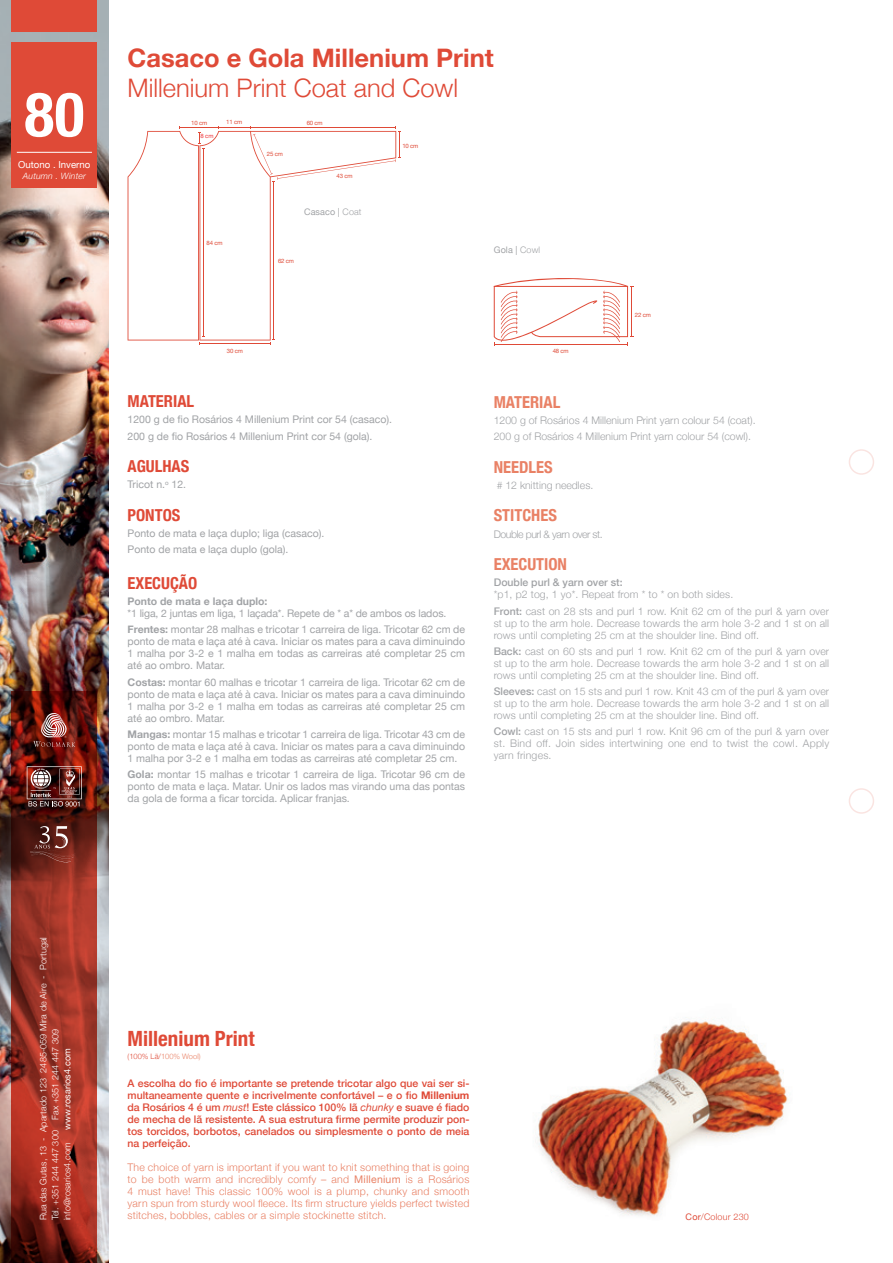
<style>
.page{position:relative;width:893px;height:1263px;background:#fff}
.page>*{position:absolute;margin:0;border:0;box-sizing:border-box;transform-origin:0 0}
.t1{font:700 condensed 61.65px "Helvetica Neue";color:#fff}
.t2{font:700 25.5px "Helvetica Neue";color:#df4a37}
.t3{font:300 25.5px "Helvetica Neue";color:#df4a37}
.t4{font:700 condensed 21px "Helvetica Neue";color:#df4a37}
.t5{font:700 condensed 16.5px "Helvetica Neue";color:#e98165}
.t6{font:700 condensed 16.5px "Helvetica Neue";color:#df4a37}
.t7{font:10.5px/12px "Helvetica Neue";color:#a1a3a6;text-align:justify}
.t8{font:300 10.5px/12px "Helvetica Neue";letter-spacing:.01em;color:#a1a3a6}
.t9{font:500 10.5px/12px "Helvetica Neue";color:#df4a37;text-align:justify}
.t10{font:300 10.5px/12px "Helvetica Neue";letter-spacing:.02em;color:#e98165;text-align:justify}
.t11{font:700 10.5px "Helvetica Neue";color:#a1a3a6}
.t12{font:300 10.5px "Helvetica Neue";letter-spacing:-.04em;color:#a1a3a6}
.t13{font:500 10.5px "Helvetica Neue";color:#a1a3a6}
.t14{font:9.6px "Helvetica Neue";color:#fff}
.t15{font:300 9px/12px "Helvetica Neue";letter-spacing:.01em;color:#fff}
.t16{font:9px "Helvetica Neue";letter-spacing:.01em;color:#a1a3a6}
.t17{font:9px "Helvetica Neue";letter-spacing:.01em;color:#fff}
.t18{font:300 9px "Helvetica Neue";letter-spacing:.02em;color:#df4a37}
.t19{font:italic 300 8.7px "Helvetica Neue";letter-spacing:.02em;color:#fff}
.t20{font:300 7.5px "Helvetica Neue";color:#e98165}
.t21{font:6px "Helvetica Neue";letter-spacing:-.03em;color:#df4a37}
.t22{font:6px "Helvetica Neue";color:#ee3439}
.s1{font-weight:300}
.s2{font-weight:700}
.s3{font-weight:500}
.s4{color:#df4a37}
.s5{font-weight:400;font-style:italic}
.s6{font-weight:400}
</style>
<div class="page">
<img style="left:0;top:0;width:108px;height:1263px">
<div style="left:12px;top:43px;width:85px;height:145px;background:#df4a37"></div>
<div style="left:12px;top:0;width:85px;height:32px;background:#df4a37"></div>
<hr style="left:17px;top:152px;width:75px;height:1px;background:#fff">
<svg style="left:12px;top:692px;width:85px;height:571px;background:#8d2a1e"></svg>
<img style="left:536px;top:1021px;width:253px;height:195px">
<svg style="left:128px;top:126px;width:273px;height:219px"></svg>
<svg style="left:494px;top:278px;width:139px;height:68px"></svg>
<img style="left:27px;top:766px;width:55px;height:40px">
<svg style="left:30px;top:826px;width:46px;height:37px;background:#70362e"></svg>
<svg style="left:33px;top:712px;width:42px;height:35px"></svg>
<div style="left:849px;top:449px;width:25px;height:26px;border:2px solid #df4a37;border-radius:50%"></div>
<div style="left:849px;top:788px;width:25px;height:26px;border:2px solid #df4a37;border-radius:50%"></div>
<h1 class="t1" style="left:24px;top:63px;width:61px">80</h1>
<p class="t14" style="left:18px;top:157px;width:74px">Outono . Inverno</p>
<p class="t19" style="left:23px;top:169px;width:65px">Autumn . Winter</p>
<h2 class="t2" style="left:128px;top:35px;width:368px">Casaco e Gola Millenium Print</h2>
<h2 class="t3" style="left:128px;top:68px;width:332px">Millenium Print Coat and Cowl</h2>
<p class="t21" style="left:191px;top:117px;width:17px">10 cm</p>
<p class="t21" style="left:226px;top:117px;width:17px">11 cm</p>
<p class="t21" style="left:307px;top:117px;width:17px">60 cm</p>
<p class="t22" style="left:201px;top:131px;width:14px">8 cm</p>
<p class="t21" style="left:207px;top:238px;width:17px">84 cm</p>
<p class="t21" style="left:267px;top:149px;width:17px">25 cm</p>
<p class="t21" style="left:337px;top:170px;width:17px">43 cm</p>
<p class="t16" style="left:304px;top:204px;width:59px">Casaco | <span class="s1">Coat</span></p>
<p class="t21" style="left:278px;top:256px;width:17px">62 cm</p>
<p class="t21" style="left:227px;top:346px;width:17px">30 cm</p>
<p class="t21" style="left:402px;top:141px;width:17px">10 cm</p>
<h3 class="t6" style="left:128px;top:387px;width:68px">MATERIAL</h3>
<p class="t7" style="left:128px;top:411px;width:266px;line-height:16.2px">1200 g de fio Rosários 4 Millenium Print cor 54 (casaco).<br>200 g de fio Rosários 4 Millenium Print cor 54 (gola).</p>
<h3 class="t6" style="left:128px;top:452px;width:63px">AGULHAS</h3>
<p class="t7" style="left:128px;top:478px;width:60px">Tricot n.<sup>o</sup> 12.</p>
<h3 class="t6" style="left:128px;top:501px;width:54px">PONTOS</h3>
<p class="t7" style="left:128px;top:524px;width:198px;line-height:16.2px">Ponto de mata e laça duplo; liga (casaco).<br>Ponto de mata e laça duplo (gola).</p>
<h3 class="t6" style="left:128px;top:569px;width:71px">EXECUÇÃO</h3>
<p class="t11" style="left:128px;top:592px;width:141px">Ponto de mata e laça duplo:</p>
<p class="t7" style="left:128px;top:604px;width:339px;line-height:16.2px">*1 liga, 2 juntas em liga, 1 laçada*. Repete de * a* de ambos os lados.<br><span class="s2">Frentes:</span> montar 28 malhas e tricotar 1 carreira de liga. Tricotar 62 cm de</p>
<p class="t7" style="left:128px;top:635px;width:339px">ponto de mata e laça até à cava. Iniciar os mates para a cava diminuindo 1 malha por 3-2 e 1 malha em todas as carreiras até completar 25 cm até ao ombro. Matar.</p>
<p class="t7" style="left:128px;top:675px;width:339px"><span class="s2">Costas:</span> montar 60 malhas e tricotar 1 carreira de liga. Tricotar 62 cm de ponto de mata e laça até à cava. Iniciar os mates para a cava diminuindo 1 malha por 3-2 e 1 malha em todas as carreiras até completar 25 cm até ao ombro. Matar.</p>
<p class="t7" style="left:128px;top:727px;width:339px"><span class="s2">Mangas:</span> montar 15 malhas e tricotar 1 carreira de liga. Tricotar 43 cm de ponto de mata e laça até à cava. Iniciar os mates para a cava diminuindo 1 malha por 3-2 e 1 malha em todas as carreiras até completar 25 cm.</p>
<p class="t7" style="left:128px;top:768px;width:339px"><span class="s2">Gola:</span> montar 15 malhas e tricotar 1 carreira de liga. Tricotar 96 cm de ponto de mata e laça. Matar. Unir os lados mas virando uma das pontas da gola de forma a ficar torcida. Aplicar franjas.</p>
<p class="t16" style="left:494px;top:242px;width:48px">Gola | <span class="s1">Cowl</span></p>
<p class="t21" style="left:553px;top:346px;width:17px">48 cm</p>
<p class="t21" style="left:635px;top:310px;width:17px">22 cm</p>
<h3 class="t5" style="left:494px;top:388px;width:68px">MATERIAL</h3>
<p class="t8" style="left:494px;top:411px;width:263px;line-height:16.2px">1200 g of Rosários 4 Millenium Print yarn colour 54 (coat).<br>200 g of Rosários 4 Millenium Print yarn colour 54 (cowl).</p>
<h3 class="t5" style="left:494px;top:453px;width:60px">NEEDLES</h3>
<p class="t8" style="left:497px;top:478px;width:98px"># 12 knitting needles.</p>
<h3 class="t5" style="left:494px;top:502px;width:65px">STITCHES</h3>
<p class="t12" style="left:494px;top:525px;width:111px">Double purl &amp; yarn over st.</p>
<h3 class="t5" style="left:494px;top:550px;width:75px">EXECUTION</h3>
<p class="t13" style="left:494px;top:574px;width:130px">Double purl &amp; yarn over st:</p>
<p class="t8" style="left:494px;top:586px;width:337px;line-height:16.2px">*p1, p2 tog, 1 yo*. Repeat from * to * on both sides.<br><span class="s3">Front:</span> cast on 28 sts and purl 1 row. Knit 62 cm of the purl &amp; yarn over</p>
<p class="t8" style="left:494px;top:616px;width:337px">st up to the arm hole. Decrease towards the arm hole 3-2 and 1 st on all rows until completing 25 cm at the shoulder line. Bind off.</p>
<p class="t8" style="left:494px;top:644px;width:337px;text-align:justify"><span class="s3">Back:</span> cast on 60 sts and purl 1 row. Knit 62 cm of the purl &amp; yarn over st up to the arm hole. Decrease towards the arm hole 3-2 and 1 st on all rows until completing 25 cm at the shoulder line. Bind off.</p>
<p class="t8" style="left:494px;top:685px;width:337px;text-align:justify"><span class="s3">Sleeves:</span> cast on 15 sts and purl 1 row. Knit 43 cm of the purl &amp; yarn over st up to the arm hole. Decrease towards the arm hole 3-2 and 1 st on all rows until completing 25 cm at the shoulder line. Bind off.</p>
<p class="t8" style="left:494px;top:725px;width:337px;text-align:justify"><span class="s3">Cowl:</span> cast on 15 sts and purl 1 row. Knit 96 cm of the purl &amp; yarn over st. Bind off. Join sides intertwining one end to twist the cowl. Apply yarn fringes.</p>
<p class="t15" style="left:37px;top:1220px;width:285px;rotate:-90deg">Rua das Gutas, 13 - Apartado 123 2485-059 Mira de Aire - Portugal<br>Tel. +351 244 447 300 Fax +351 244 447 309<br>info@rosarios4.com</p>
<p class="t17" style="left:60px;top:1130px;width:83px;rotate:-90deg">www.rosarios4.com</p>
<h3 class="t4" style="left:128px;top:1021px;width:129px">Millenium Print</h3>
<p class="t20" style="left:128px;top:1050px;width:74px"><span class="s4">(100% Lã/</span>100% Wool)</p>
<p class="t9" style="left:128px;top:1077px;width:343px">A escolha do fio é importante se pretende tricotar algo que vai ser si&shy;multaneamente quente e incrivelmente confortável – e o fio <span class="s2">Millenium </span>da Rosários 4 é um <span class="s5">must</span>! Este clássico 100% lã <span class="s5">chunky</span> e suave é fiado de mecha de lã resistente. A sua estrutura firme permite produzir pon&shy;tos torcidos, borbotos, canelados ou simplesmente o ponto de meia na perfeição.</p>
<p class="t10" style="left:128px;top:1161px;width:343px">The choice of yarn is important if you want to knit something that is going to be both warm and incredibly comfy – and <span class="s6">Millenium</span> is a Rosários 4 must have! This classic 100% wool is a plump, chunky and smooth yarn spun from sturdy wool fleece. Its firm structure yields perfect twisted stitches, bobbles, cables or a simple stockinette stitch.</p>
<p class="t18" style="left:686px;top:1210px;width:65px"><span class="s6">Cor</span>/Colour 230</p>
</div>
